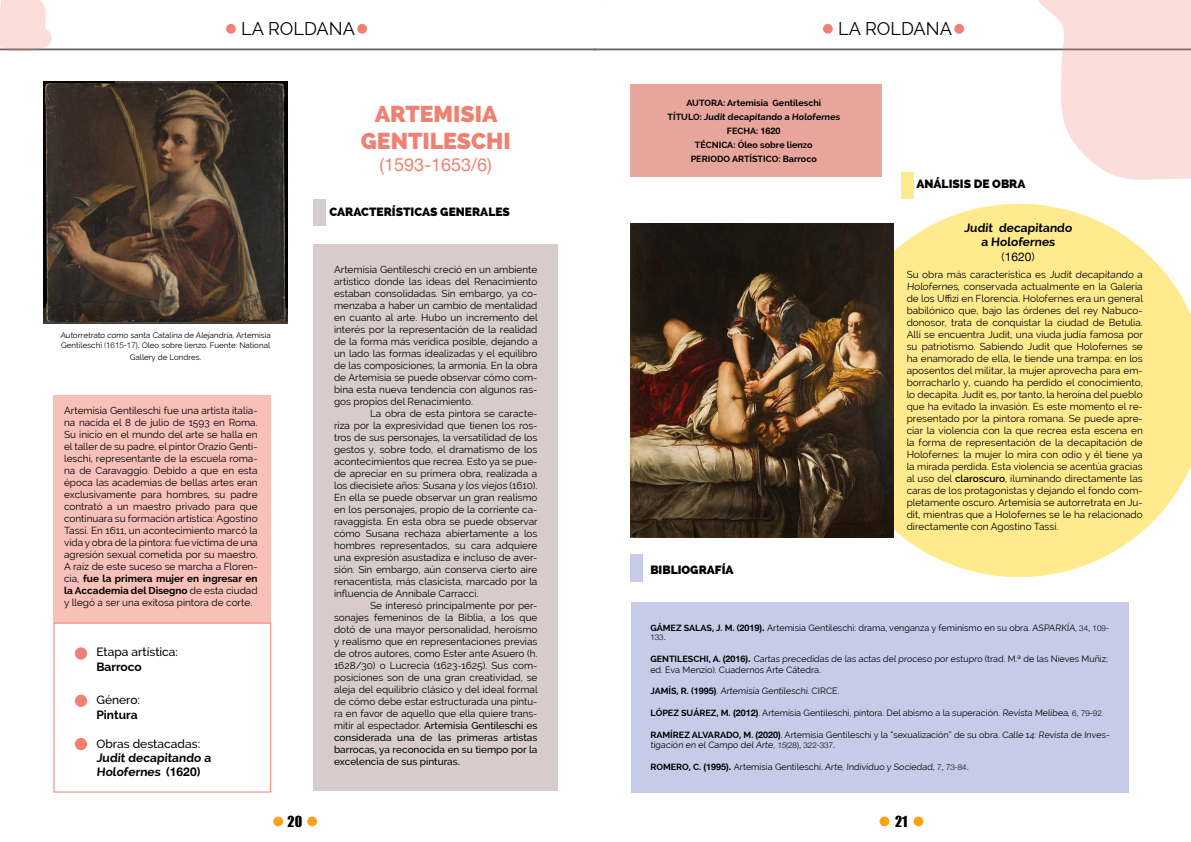
<style>
.page{position:relative;width:1191px;height:842px;background:#fff}
.page>*{position:absolute;margin:0;border:0;box-sizing:border-box;transform-origin:0 0}
.t1{font:800 23px/27.6px "Raleway";color:#f08172;text-align:center}
.t2{font:18px "Raleway";color:#000}
.t3{font:18px "Helvetica Neue";color:#f08172}
.t4{font:14px "Impact";color:#000}
.t5{font:700 12px/14.4px "Raleway";color:#000}
.t6{font:800 12px "Raleway";color:#000}
.t7{font:500 12px "Raleway";color:#000}
.t8{font:12px "Helvetica Neue";color:#000}
.t9{font:10px/12px "Raleway";color:#000;text-align:justify}
.t10{font:9px/10.8px "Raleway";color:#000}
.t11{font:700 9px/14px "Raleway";color:#000;text-align:center}
.t12{font:8px/9.6px "Raleway";color:#000}
.t13{font:300 8px "Helvetica Neue";color:#000}
.s1{font-weight:300}
.s2{font-family:"Helvetica Neue";font-weight:300}
.s3{font-weight:700}
.s4{font-family:"Helvetica Neue"}
.s5{font-weight:500}
.s6{font-family:"Raleway"}
.s7{font-weight:600}
.s8{font-family:"Helvetica Neue";font-weight:700}
.s9{font-family:"Helvetica Neue";font-weight:300;font-size:8px}
.s10{font-weight:300;font-size:8px}
</style>
<div class="page">
<div style="left:313px;top:199px;width:13px;height:27px;background:#d7cccb"></div>
<div style="left:313px;top:245px;width:245px;height:546px;background:#d7cccb"></div>
<div style="left:75px;top:738px;width:12px;height:12px;background:#f08172;border-radius:50%"></div>
<div style="left:75px;top:695px;width:12px;height:12px;background:#f08172;border-radius:50%"></div>
<div style="left:75px;top:647px;width:12px;height:13px;background:#f08172;border-radius:50%"></div>
<div style="left:53px;top:623px;width:218px;height:169px;border:1px solid #f08172"></div>
<div style="left:53px;top:395px;width:218px;height:228px;background:#f7c0b8"></div>
<svg style="left:831px;top:204px;width:360px;height:373px"></svg>
<div style="left:901px;top:172px;width:12px;height:27px;background:#ffeb8e"></div>
<div style="left:630px;top:555px;width:13px;height:27px;background:#c6cce8"></div>
<div style="left:631px;top:602px;width:497px;height:190px;background:#c6cce8"></div>
<div style="left:630px;top:85px;width:252px;height:92px;background:#e8a59c"></div>
<div style="left:273px;top:816px;width:10px;height:10px;background:#f6a318;border-radius:50%"></div>
<div style="left:879px;top:816px;width:10px;height:10px;background:#f6a318;border-radius:50%"></div>
<div style="left:307px;top:816px;width:10px;height:10px;background:#f6a318;border-radius:50%"></div>
<div style="left:913px;top:816px;width:10px;height:10px;background:#f6a318;border-radius:50%"></div>
<hr style="left:594px;top:49px;width:597px;height:1px;background:#686868">
<hr style="left:594px;top:50px;width:597px;height:1px;background:#686868">
<hr style="left:0;top:49px;width:595px;height:1px;background:#686868">
<hr style="left:0;top:50px;width:595px;height:1px;background:#686868">
<div style="left:226px;top:24px;width:10px;height:10px;background:#f08172;border-radius:50%"></div>
<div style="left:357px;top:24px;width:10px;height:10px;background:#f08172;border-radius:50%"></div>
<svg style="left:0;top:0;width:53px;height:52px"></svg>
<svg style="left:1025px;top:0;width:166px;height:180px"></svg>
<div style="left:954px;top:24px;width:10px;height:10px;background:#f08172;border-radius:50%"></div>
<div style="left:823px;top:24px;width:9px;height:10px;background:#f08172;border-radius:50%"></div>
<img style="left:44px;top:82px;width:243px;height:242px">
<img style="left:630px;top:223px;width:263px;height:314px">
<h2 class="t2" style="left:241px;top:19px;width:115px">LA ROLDANA</h2>
<h2 class="t2" style="left:838px;top:19px;width:115px">LA ROLDANA</h2>
<p class="t12" style="left:60px;top:331px;width:212px">Autorretrato como santa Catalina de Alejandría, Artemisia<br>Gentileschi <span class="s1">(</span><span class="s2">1615-17).</span> Óleo sobre lienzo. Fuente: National</p>
<p class="t12" style="left:130px;top:352px;width:73px">Gallery de Londres.</p>
<p class="t9" style="left:64px;top:404px;width:195px">Artemisia Gentileschi fue una artista italia&shy;na nacida el 8 de julio de 1593 en Roma.<br>Su inicio en el mundo del arte se halla en el taller de su padre, el pintor Orazio Genti&shy;leschi, representante de la escuela roma&shy;na de Caravaggio. Debido a que en esta época las academias de bellas artes eran exclusivamente para hombres, su padre contrató a un maestro privado para que continuara su formación artística: Agostino Tassi. En 1611, un acontecimiento marcó la vida y obra de la pintora: fue víctima de una agresión sexual cometida por su maestro.<br>A raíz de este suceso se marcha a Floren&shy;cia, <span class="s3">fue la primera mujer en ingresar en la Accademia del Disegno</span> de esta ciudad y llegó a ser una exitosa pintora de corte.</p>
<p class="t7" style="left:96px;top:645px;width:83px">Etapa artística:</p>
<p class="t5" style="left:96px;top:659px;width:47px">Barroco</p>
<p class="t7" style="left:96px;top:693px;width:45px">Género:</p>
<p class="t5" style="left:96px;top:707px;width:43px">Pintura</p>
<p class="t7" style="left:96px;top:736px;width:105px">Obras destacadas:</p>
<p class="t5" style="left:96px;top:751px;width:117px">Judit decapitando a<br>Holofernes (<span class="s4">1620</span>)</p>
<h1 class="t1" style="left:361px;top:100px;width:151px">ARTEMISIA<br>GENTILESCHI</h1>
<h2 class="t3" style="left:379px;top:152px;width:114px">(1593-1653/6)</h2>
<p class="t6" style="left:329px;top:205px;width:182px">CARACTERÍSTICAS GENERALES</p>
<p class="t9" style="left:334px;top:264px;width:205px">Artemisia Gentileschi creció en un ambiente artístico donde las ideas del Renacimiento estaban consolidadas. Sin embargo, ya co&shy;menzaba a haber un cambio de mentalidad en cuanto al arte. Hubo un incremento del interés por la representación de la realidad de la forma más verídica posible, dejando a un lado las formas idealizadas y el equilibro de las composiciones, la armonía. En la obra de Artemisia se puede observar cómo com&shy;bina esta nueva tendencia con algunos ras&shy;gos propios del Renacimiento.</p>
<p class="t9" style="left:334px;top:408px;width:205px;text-indent:36px">La obra de esta pintora se caracte&shy;riza por la expresividad que tienen los ros&shy;tros de sus personajes, la versatilidad de los gestos y, sobre todo, el dramatismo de los acontecimientos que recrea. Esto ya se pue&shy;de apreciar en su primera obra, realizada a los diecisiete años: Susana y los viejos (1610).<br>En ella se puede observar un gran realismo en los personajes, propio de la corriente ca&shy;ravaggista. En esta obra se puede observar cómo Susana rechaza abiertamente a los hombres representados, su cara adquiere una expresión asustadiza e incluso de aver&shy;sión. Sin embargo, aún conserva cierto aire renacentista, más clasicista, marcado por la influencia de Annibale Carracci.</p>
<p class="t9" style="left:334px;top:600px;width:205px;text-indent:36px">Se interesó principalmente por per&shy;sonajes femeninos de la Biblia, a los que dotó de una mayor personalidad, heroísmo y realismo que en representaciones previas de otros autores, como Ester ante Asuero (h.<br>1628/30) o Lucrecia (1623-1625). Sus com&shy;posiciones son de una gran creatividad, se aleja del equilibrio clásico y del ideal formal de cómo debe estar estructurada una pintu&shy;ra en favor de aquello que ella quiere trans&shy;mitir al espectador. <span class="s5">Artemisia Gentileschi es considerada una de las primeras artistas barrocas, ya reconocida en su tiempo por la excelencia de sus pinturas.</span></p>
<p class="t11" style="left:667px;top:96px;width:175px">AUTORA: Artemisia Gentileschi<br>TÍTULO: Judit decapitando a Holofernes<br>FECHA: <span class="s4">1620<br></span>TÉCNICA: Óleo sobre lienzo<br>PERIODO ARTÍSTICO: Barroco</p>
<p class="t6" style="left:650px;top:563px;width:85px">BIBLIOGRAFÍA</p>
<p class="t6" style="left:916px;top:177px;width:111px">ANÁLISIS DE OBRA</p>
<p class="t5" style="left:964px;top:221px;width:111px;text-align:center">Judit decapitando a Holofernes</p>
<p class="t8" style="left:1001px;top:248px;width:35px"><span class="s6">(</span>1620<span class="s6">)</span></p>
<p class="t9" style="left:906px;top:268px;width:239px">Su obra más característica es Judit decapitando a Holofernes, conservada actualmente en la Galería de los Uffizi en Florencia. Holofernes era un general babilónico que, bajo las órdenes del rey Nabuco&shy;donosor, trata de conquistar la ciudad de Betulia.<br>Allí se encuentra Judit, una viuda judía famosa por su patriotismo. Sabiendo Judit que Holofernes se ha enamorado de ella, le tiende una trampa: en los aposentos del militar, la mujer aprovecha para em&shy;borracharlo y, cuando ha perdido el conocimiento, lo decapita. Judit es, por tanto, la heroína del pueblo que ha evitado la invasión. Es este momento el re&shy;presentado por la pintora romana. Se puede apre&shy;ciar la violencia con la que recrea esta escena en la forma de representación de la decapitación de Holofernes: la mujer lo mira con odio y él tiene ya la mirada perdida. Esta violencia se acentúa gracias al uso del <span class="s7">claroscuro</span>, iluminando directamente las caras de los protagonistas y dejando el fondo com&shy;pletamente oscuro. Artemisia se autorretrata en Ju&shy;dit, mientras que a Holofernes se le ha relacionado directamente con Agostino Tassi.</p>
<p class="t10" style="left:650px;top:622px;width:460px"><span class="s3">GÁMEZ SALAS, J. M. (</span><span class="s8">2019).</span> Artemisia Gentileschi: drama, venganza y feminismo en su obra. ASPARKÍA, <span class="s9">34, 109-</span></p>
<p class="t13" style="left:650px;top:631px;width:17px">133.</p>
<p class="t10" style="left:650px;top:653px;width:459px"><span class="s3">GENTILESCHI, A.</span> <span class="s8">(2016).</span> Cartas precedidas de las actas del proceso por estupro (trad. M.ª de las Nieves Muñiz; ed. Eva Menzio). Cuadernos Arte Cátedra.</p>
<p class="t10" style="left:650px;top:686px;width:191px"><span class="s3">JAMÍS, R. (</span><span class="s8">1995)</span>. Artemisia Gentileschi. CIRCE.</p>
<p class="t10" style="left:650px;top:707px;width:454px"><span class="s3">LÓPEZ SUÁREZ, M.</span> <span class="s8">(2012)</span>. Artemisia Gentileschi, pintora. Del abismo a la superación. Revista Melibea, <span class="s9">6, 79-92</span><span class="s10">.</span></p>
<p class="t10" style="left:650px;top:729px;width:461px"><span class="s3">RAMÍREZ ALVARADO, M.</span> <span class="s8">(2020)</span>. Artemisia Gentileschi y la “sexualización” de su obra. Calle 14: Revista de Inves&shy;tigación en el Campo del Arte, <span class="s9">15(28), 322-337.</span></p>
<p class="t10" style="left:650px;top:761px;width:320px"><span class="s3">ROMERO, C.</span> <span class="s8">(1995).</span> Artemisia Gentileschi. Arte, Individuo y Sociedad<span class="s9">, 7, 73-84.</span></p>
<h3 class="t4" style="left:288px;top:811px;width:16px">20</h3>
<h3 class="t4" style="left:895px;top:811px;width:14px">21</h3>
</div>
